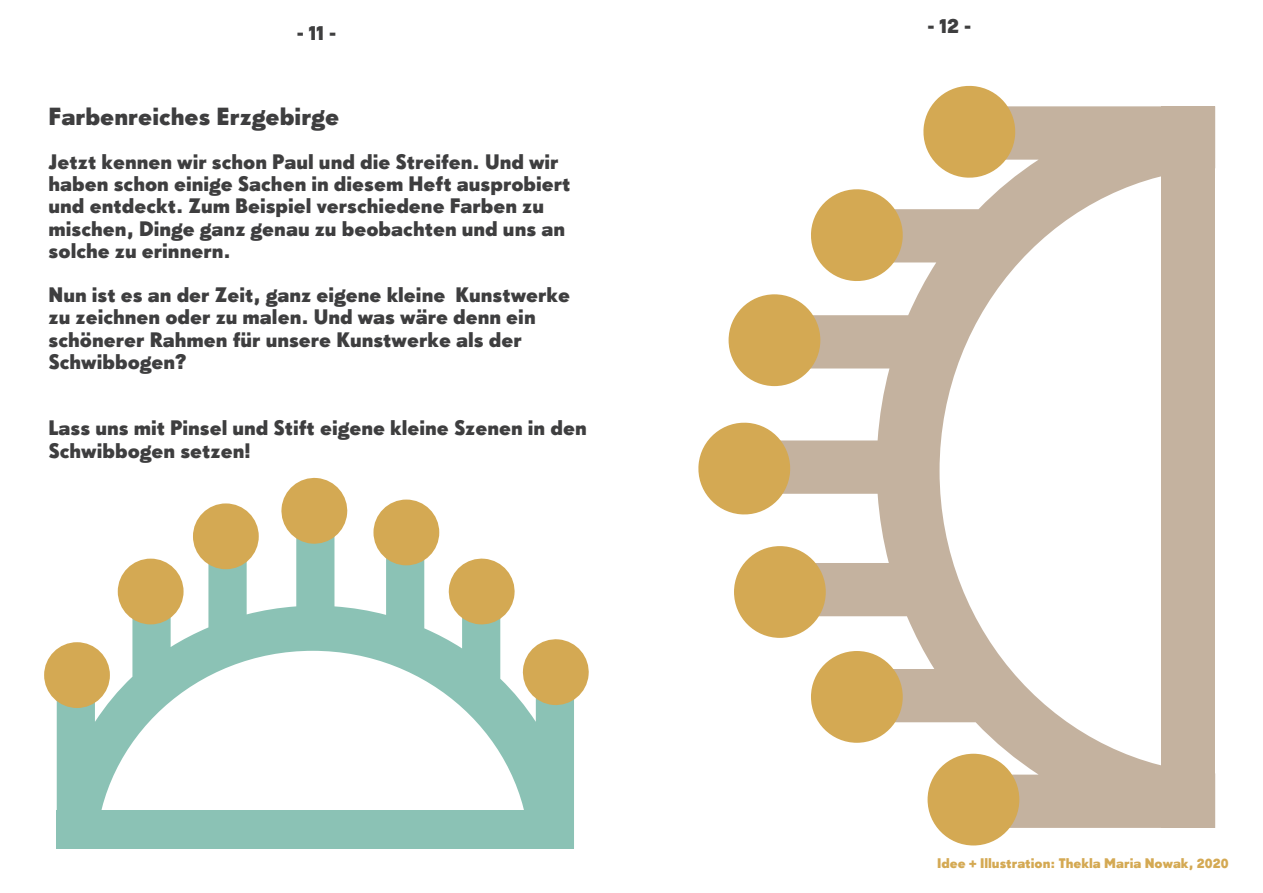
<style>
.page{position:relative;width:1263px;height:893px;background:#fff}
.page>*{position:absolute;margin:0;border:0;box-sizing:border-box;transform-origin:0 0}
.t1{font:24px "Super Grotesk B Bd LF";color:#3e3e3f}
.t2{font:20.4px/22.2px "Super Grotesk B Bd LF";color:#3e3e3f}
.t3{font:13.5px "Super Grotesk B Bd LF";color:#d4a953}
</style>
<div class="page">
<svg style="left:57px;top:511px;width:517px;height:299px"></svg>
<div style="left:44px;top:642px;width:66px;height:66px;background:#d4a953;border-radius:50%"></div>
<svg style="left:521px;top:638px;width:68px;height:68px"></svg>
<div style="left:118px;top:559px;width:66px;height:65px;background:#d4a953;border-radius:50%"></div>
<div style="left:193px;top:503px;width:66px;height:66px;background:#d4a953;border-radius:50%"></div>
<svg style="left:280px;top:477px;width:69px;height:68px"></svg>
<div style="left:373px;top:500px;width:66px;height:65px;background:#d4a953;border-radius:50%"></div>
<svg style="left:447px;top:557px;width:69px;height:69px"></svg>
<div style="left:57px;top:810px;width:517px;height:38px;background:#8bc2b5"></div>
<svg style="left:744px;top:106px;width:417px;height:722px"></svg>
<div style="left:927px;top:754px;width:92px;height:91px;background:#d4a953;border-radius:50%"></div>
<svg style="left:921px;top:85px;width:96px;height:95px"></svg>
<div style="left:811px;top:651px;width:92px;height:92px;background:#d4a953;border-radius:50%"></div>
<div style="left:734px;top:546px;width:92px;height:92px;background:#d4a953;border-radius:50%"></div>
<svg style="left:698px;top:421px;width:94px;height:95px"></svg>
<div style="left:728px;top:294px;width:92px;height:92px;background:#d4a953;border-radius:50%"></div>
<svg style="left:809px;top:187px;width:96px;height:96px"></svg>
<div style="left:1161px;top:106px;width:54px;height:722px;background:#c4b29f"></div>
<p class="t2" style="left:297px;top:21px;width:41px">- 11 -</p>
<p class="t1" style="left:49px;top:101px;width:292px">Farbenreiches Erzgebirge</p>
<p class="t2" style="left:49px;top:151px;width:523px">Jetzt kennen wir schon Paul und die Streifen. Und wir haben schon einige Sachen in diesem Heft ausprobiert und entdeckt. Zum Beispiel verschiedene Farben zu mischen, Dinge ganz genau zu beobachten und uns an solche zu erinnern.</p>
<p class="t2" style="left:49px;top:284px;width:523px">Nun ist es an der Zeit, ganz eigene kleine Kunstwerke zu zeichnen oder zu malen. Und was wäre denn ein schönerer Rahmen für unsere Kunstwerke als der Schwibbogen?</p>
<p class="t2" style="left:49px;top:417px;width:540px">Lass uns mit Pinsel und Stift eigene kleine Szenen in den<br>Schwibbogen setzen!</p>
<p class="t2" style="left:927px;top:14px;width:45px">- 12 -</p>
<p class="t3" style="left:937px;top:854px;width:293px">Idee + Illustration: Thekla Maria Nowak, 2020</p>
</div>
